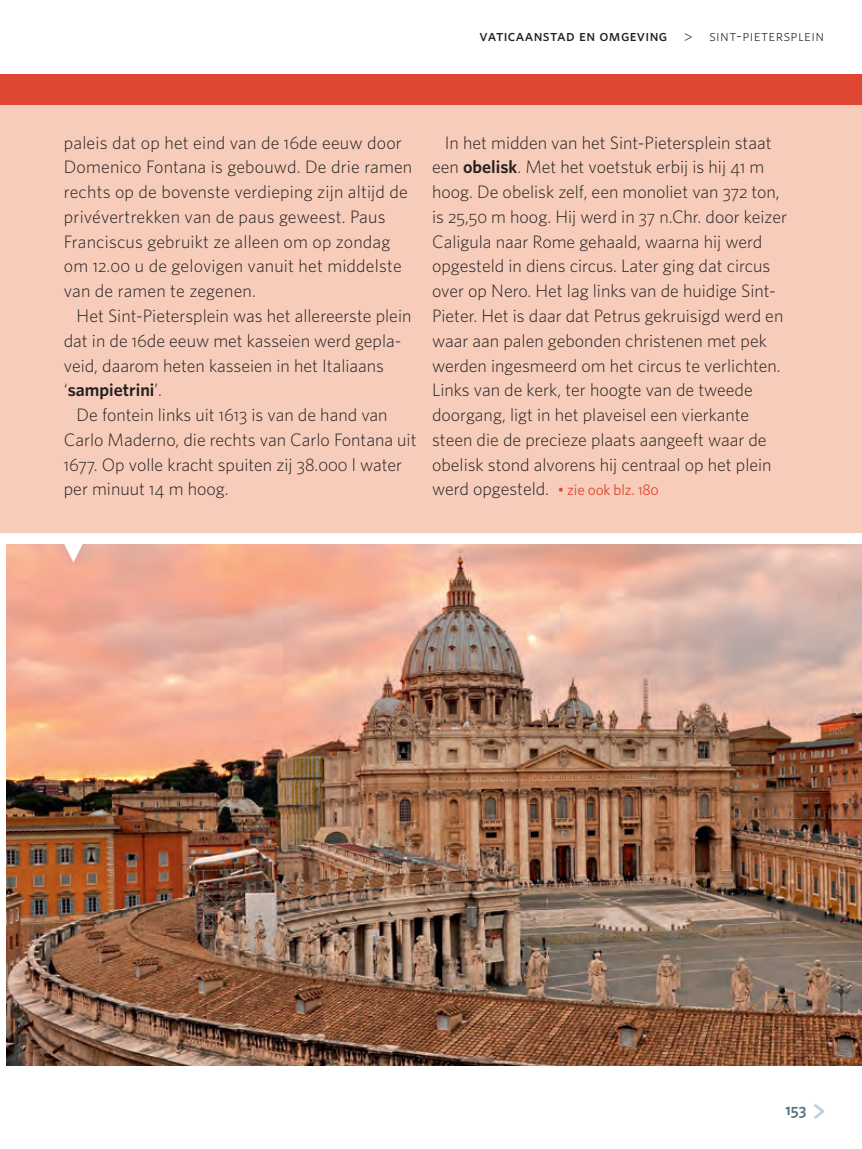
<style>
.page{position:relative;width:862px;height:1149px;background:#fff}
.page>*{position:absolute;margin:0;border:0;box-sizing:border-box;transform-origin:0 0}
.broodtekst_light{font:300 18px/24.8px "Whitney";color:#231f20}
.Hoofding_rechts{font:500 15.75px "Whitney";letter-spacing:.025em;color:#231f20}
.t1{font:600 15.75px "Whitney";color:#557482}
.s1{font-weight:300}
.s2{font-weight:600}
.s3{font-weight:400;font-size:15.3px;color:#de4731}
</style>
<div class="page">
<div style="left:0;top:86px;width:861px;height:446px;background:#f7ccba"></div>
<div style="left:0;top:74px;width:861px;height:31px;background:#de4731"></div>
<img style="left:6px;top:544px;width:855px;height:520px">
<svg style="left:814px;top:1104px;width:9px;height:14px"></svg>
<svg style="left:64px;top:544px;width:19px;height:18px"></svg>
<p class="Hoofding_rechts" style="left:479px;top:25px;width:346px">vaticaanstad en omgeving <span class="s1">&gt; sint-pietersplein</span></p>
<p class="broodtekst_light" style="left:64px;top:129px;width:350px">paleis dat op het eind van de 16de eeuw door Domenico Fontana is gebouwd. De drie ramen rechts op de bovenste verdieping zijn altijd de privévertrekken van de paus geweest. Paus Franciscus gebruikt ze alleen om op zondag om 12.00 u de gelovigen vanuit het middelste van de ramen te zegenen.</p>
<p class="broodtekst_light" style="left:64px;top:303px;width:349px;text-indent:13px">Het Sint-Pietersplein was het allereerste plein dat in de 16de eeuw met kasseien werd gepla&shy;veid, daarom heten kasseien in het Italiaans ‘<span class="s2">sampietrini</span>’.</p>
<p class="broodtekst_light" style="left:64px;top:402px;width:354px;text-indent:13px">De fontein links uit 1613 is van de hand van Carlo Maderno, die rechts van Carlo Fontana uit 1677. Op volle kracht spuiten zij 38.000 l water per minuut 14 m hoog.</p>
<p class="broodtekst_light" style="left:432px;top:129px;width:356px;text-indent:13px">In het midden van het Sint-Pietersplein staat een <span class="s2">obelisk</span>. Met het voetstuk erbij is hij 41 m hoog. De obelisk zelf, een monoliet van 372 ton, is 25,50 m hoog. Hij werd in 37 n.Chr. door keizer Caligula naar Rome gehaald, waarna hij werd opgesteld in diens circus. Later ging dat circus over op Nero. Het lag links van de huidige Sint-Pieter. Het is daar dat Petrus gekruisigd werd en waar aan palen gebonden christenen met pek werden ingesmeerd om het circus te verlichten.<br>Links van de kerk, ter hoogte van de tweede doorgang, ligt in het plaveisel een vierkante steen die de precieze plaats aangeeft waar de obelisk stond alvorens hij centraal op het plein werd opgesteld. <span class="s3">• zie ook blz. 180</span></p>
<p class="t1" style="left:784px;top:1098px;width:23px">153</p>
</div>
